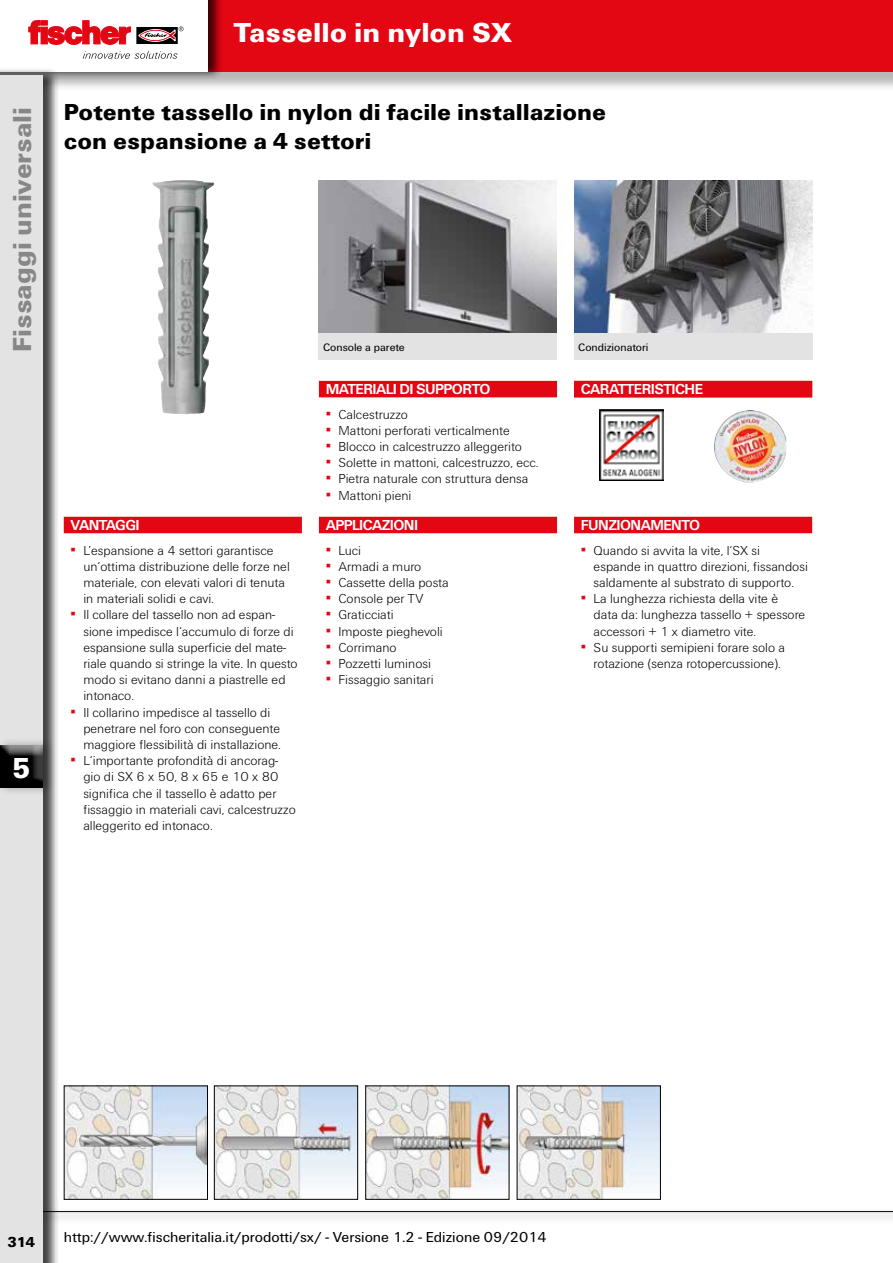
<style>
.page{position:relative;width:893px;height:1263px;background:#fff}
.page>*{position:absolute;margin:0;border:0;box-sizing:border-box;transform-origin:0 0}
.t1{font:900 30px "Fi We";color:#fff}
.t2{font:900 28.5px "Fi We";color:#fff}
.t3{font:900 27px "Fi We";color:#878787}
.t4{font:900 24px/28.8px "Fi We";color:#000}
.t5{font:15px "Fi We";color:#000}
.t6{font:700 15px "Fi We";letter-spacing:-.04em;color:#fff}
.t7{font:900 15px "Fi We";color:#000}
.t8{font:300 13.5px/16.2px "Fi We";color:#000}
.t9{font:11.25px "Fi We";color:#000}
.s1{font-weight:400;color:#e30613}
</style>
<div class="page">
<div style="left:0;top:1207px;width:893px;height:17px;background:#000;opacity:.75"></div>
<hr style="left:0;top:1211px;width:893px;height:1px;background:#000">
<div style="left:0;top:0;width:893px;height:91px;background:#000;opacity:.29"></div>
<div style="left:0;top:0;width:893px;height:72px;background:#e30613"></div>
<div style="left:0;top:0;width:223px;height:80px;background:#000;opacity:.75"></div>
<div style="left:0;top:0;width:208px;height:72px;background:#fff"></div>
<svg style="left:137px;top:27px;width:41px;height:17px"></svg>
<svg style="left:29px;top:21px;width:102px;height:24px"></svg>
<svg style="left:139px;top:26px;width:44px;height:15px"></svg>
<svg style="left:83px;top:51px;width:94px;height:8px"></svg>
<div style="left:0;top:67px;width:59px;height:1196px;background:#000;opacity:.75"></div>
<div style="left:0;top:75px;width:43px;height:1188px;background:#e3e3e3"></div>
<div style="left:0;top:737px;width:55px;height:59px;background:#000;opacity:.3"></div>
<div style="left:0;top:745px;width:53px;height:45px;background:#fff;opacity:.75"></div>
<div style="left:0;top:745px;width:49px;height:45px;background:#000;opacity:.75"></div>
<img style="left:599px;top:410px;width:64px;height:71px">
<img style="left:714px;top:410px;width:73px;height:72px">
<img style="left:319px;top:180px;width:238px;height:153px">
<div style="left:319px;top:333px;width:238px;height:27px;background:#e3e3e3"></div>
<img style="left:574px;top:180px;width:238px;height:153px">
<div style="left:574px;top:333px;width:238px;height:27px;background:#e3e3e3"></div>
<img style="left:216px;top:1087px;width:140px;height:111px">
<div style="left:214px;top:1085px;width:144px;height:115px;border:1px solid #000"></div>
<img style="left:367px;top:1087px;width:140px;height:111px">
<div style="left:365px;top:1085px;width:144px;height:115px;border:1px solid #000"></div>
<img style="left:519px;top:1087px;width:140px;height:111px">
<div style="left:517px;top:1085px;width:144px;height:115px;border:1px solid #000"></div>
<img style="left:152px;top:180px;width:54px;height:235px">
<img style="left:66px;top:1087px;width:140px;height:111px">
<div style="left:64px;top:1085px;width:144px;height:115px;border:1px solid #000"></div>
<div style="left:64px;top:517px;width:238px;height:16px;background:#e30613"></div>
<div style="left:319px;top:517px;width:238px;height:16px;background:#e30613"></div>
<div style="left:574px;top:517px;width:238px;height:16px;background:#e30613"></div>
<div style="left:319px;top:381px;width:238px;height:16px;background:#e30613"></div>
<div style="left:574px;top:381px;width:238px;height:16px;background:#e30613"></div>
<h3 class="t3" style="left:7px;top:351px;width:246px;rotate:-90deg">Fissaggi universali</h3>
<h1 class="t1" style="left:12px;top:751px;width:20px">5</h1>
<h2 class="t2" style="left:234px;top:16px;width:280px">Tassello in nylon SX</h2>
<h3 class="t4" style="left:64px;top:98px;width:544px">Potente tassello in nylon di facile installazione con espansione a 4 settori</h3>
<p class="t9" style="left:323px;top:341px;width:83px">Console a parete</p>
<p class="t9" style="left:578px;top:341px;width:72px">Condizionatori</p>
<p class="t6" style="left:71px;top:516px;width:71px">VANTAGGI</p>
<p class="t8" style="left:83px;top:542px;width:208px;text-indent:-13px"><span class="s1">▪</span> L’espansione a 4 settori garantisce un‘ottima distribuzione delle forze nel materiale, con elevati valori di tenuta in materiali solidi e cavi.</p>
<p class="t8" style="left:83px;top:607px;width:216px;text-indent:-13px"><span class="s1">▪</span> Il collare del tassello non ad espan&shy;sione impedisce l‘accumulo di forze di espansione sulla superficie del mate&shy;riale quando si stringe la vite. In questo modo si evitano danni a piastrelle ed intonaco.</p>
<p class="t8" style="left:83px;top:704px;width:199px;text-indent:-13px"><span class="s1">▪</span> Il collarino impedisce al tassello di penetrare nel foro con conseguente maggiore flessibilità di installazione.</p>
<p class="t8" style="left:83px;top:753px;width:214px;text-indent:-13px"><span class="s1">▪</span> L‘importante profondità di ancorag&shy;giodiSX6x50,8x65e10x80 significa che il tassello è adatto per fissaggio in materiali cavi, calcestruzzo alleggerito ed intonaco.</p>
<p class="t6" style="left:326px;top:381px;width:166px">MATERIALI DI SUPPORTO</p>
<p class="t8" style="left:326px;top:406px;width:84px"><span class="s1">▪</span> Calcestruzzo</p>
<p class="t8" style="left:326px;top:422px;width:186px"><span class="s1">▪</span> Mattoni perforati verticalmente</p>
<p class="t8" style="left:326px;top:439px;width:198px"><span class="s1">▪</span> Blocco in calcestruzzo alleggerito</p>
<p class="t8" style="left:326px;top:455px;width:214px"><span class="s1">▪</span> Solette in mattoni, calcestruzzo, ecc.</p>
<p class="t8" style="left:326px;top:471px;width:204px"><span class="s1">▪</span> Pietra naturale con struttura densa</p>
<p class="t8" style="left:326px;top:487px;width:87px"><span class="s1">▪</span> Mattoni pieni</p>
<p class="t6" style="left:326px;top:516px;width:94px">APPLICAZIONI</p>
<p class="t8" style="left:326px;top:542px;width:37px"><span class="s1">▪</span> Luci</p>
<p class="t8" style="left:326px;top:558px;width:97px"><span class="s1">▪</span> Armadi a muro</p>
<p class="t8" style="left:326px;top:574px;width:125px"><span class="s1">▪</span> Cassette della posta</p>
<p class="t8" style="left:326px;top:591px;width:99px"><span class="s1">▪</span> Console per TV</p>
<p class="t8" style="left:326px;top:607px;width:70px"><span class="s1">▪</span> Graticciati</p>
<p class="t8" style="left:326px;top:623px;width:119px"><span class="s1">▪</span> Imposte pieghevoli</p>
<p class="t8" style="left:326px;top:639px;width:72px"><span class="s1">▪</span> Corrimano</p>
<p class="t8" style="left:326px;top:655px;width:107px"><span class="s1">▪</span> Pozzetti luminosi</p>
<p class="t8" style="left:326px;top:672px;width:109px"><span class="s1">▪</span> Fissaggio sanitari</p>
<p class="t6" style="left:581px;top:381px;width:124px">CARATTERISTICHE</p>
<p class="t6" style="left:581px;top:516px;width:121px">FUNZIONAMENTO</p>
<p class="t8" style="left:594px;top:542px;width:216px;text-indent:-13px"><span class="s1">▪</span> Quando si avvita la vite, l‘SX si espande in quattro direzioni, fissandosi saldamente al substrato di supporto.</p>
<p class="t8" style="left:594px;top:591px;width:213px;text-indent:-13px"><span class="s1">▪</span> La lunghezza richiesta della vite è data da: lunghezza tassello + spessore accessori + 1 x diametro vite.</p>
<p class="t8" style="left:594px;top:639px;width:193px;text-indent:-13px"><span class="s1">▪</span> Su supporti semipieni forare solo a rotazione (senza rotopercussione).</p>
<p class="t7" style="left:7px;top:1234px;width:29px">314</p>
<p class="t5" style="left:64px;top:1228px;width:484px">http://www.fischeritalia.it/prodotti/sx/ - Versione 1.2 - Edizione 09/2014</p>
</div>
